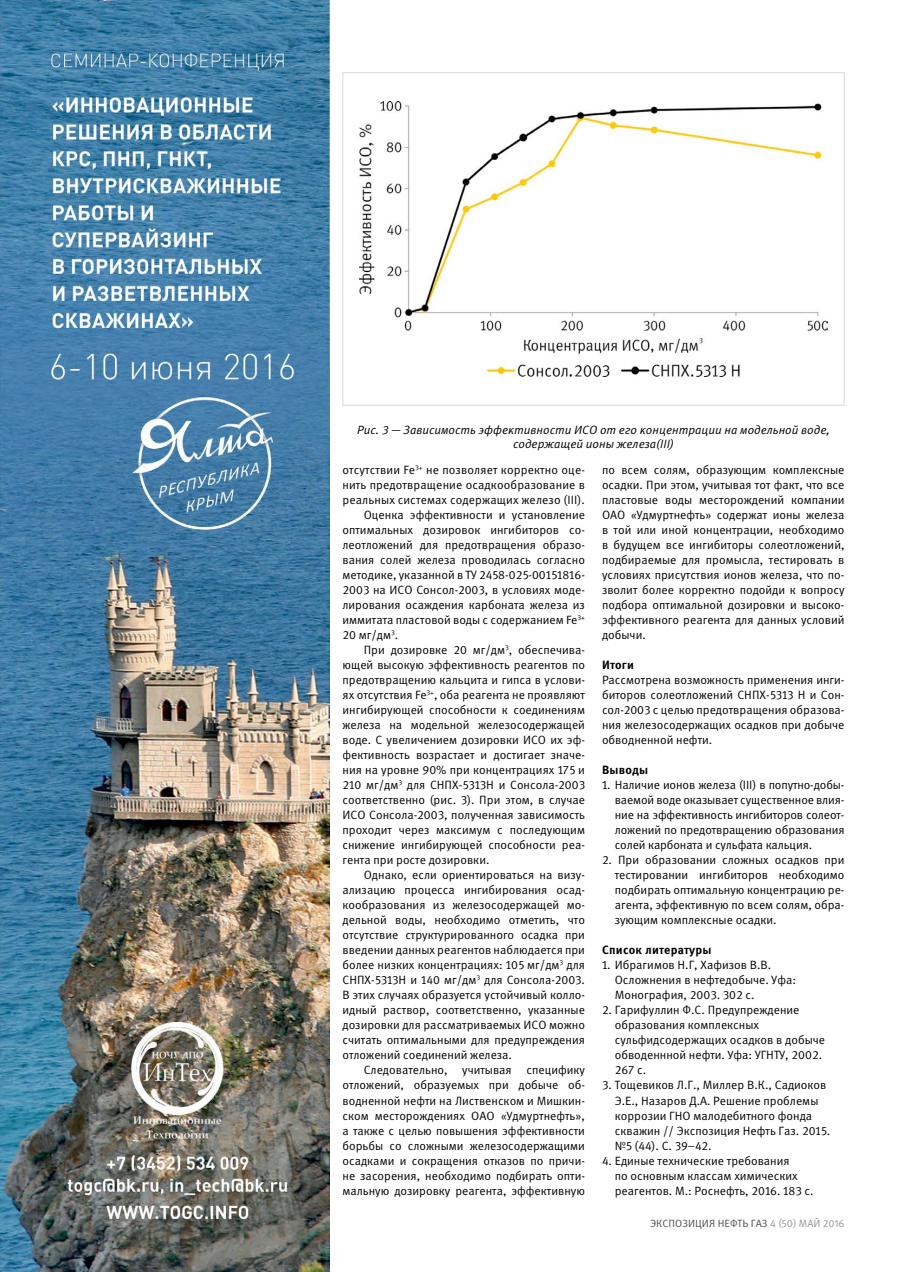
<style>
.page{position:relative;width:919px;height:1272px;background:#fff}
.page>*{position:absolute;margin:0;border:0;box-sizing:border-box;transform-origin:0 0}
.t1{font:12px/15px "Meta Pro";color:#000;text-align:justify}
.t2{font:italic 12px/13.5px "Meta Pro";color:#000;text-align:center}
.t3{font:700 12px "Meta Pro";letter-spacing:.02em;color:#000}
.t4{font:10.5px "Meta Pro";color:#4d4d4f}
.s1{color:#939598}
</style>
<div class="page">
<img style="left:359px;top:101px;width:468px;height:275px">
<img style="left:0;top:0;width:330px;height:1271px">
<p class="t2" style="left:357px;top:424px;width:474px">Рис. 3 — Зависимость эффективности ИСО от его концентрации на модельной воде, содержащей ионы железа(III)</p>
<p class="t1" style="left:342px;top:463px;width:244px">отсутствии Fe<sup>3+</sup> не позволяет корректно оце-</p>
<p class="t1" style="left:342px;top:478px;width:244px">нить предотвращение осадкообразование в</p>
<p class="t1" style="left:342px;top:493px;width:244px">реальных системах содержащих железо (III).</p>
<p class="t1" style="left:364px;top:508px;width:223px">Оценка эффективности и установление</p>
<p class="t1" style="left:342px;top:523px;width:244px">оптимальных дозировок ингибиторов со-</p>
<p class="t1" style="left:342px;top:538px;width:244px">леотложений для предотвращения образо-</p>
<p class="t1" style="left:342px;top:553px;width:244px">вания солей железа проводилась согласно</p>
<p class="t1" style="left:342px;top:568px;width:244px">методике, указанной в ТУ 2458-025-00151816-</p>
<p class="t1" style="left:342px;top:583px;width:244px">2003 на ИСО Сонсол-2003, в условиях моде-</p>
<p class="t1" style="left:342px;top:598px;width:244px">лирования осаждения карбоната железа из</p>
<p class="t1" style="left:342px;top:613px;width:244px">иммитата пластовой воды с содержанием Fe<sup>3+</sup></p>
<p class="t1" style="left:342px;top:628px;width:57px">20 мг/дм<sup>3</sup>.</p>
<p class="t1" style="left:364px;top:643px;width:223px">При дозировке 20 мг/дм<sup>3</sup>, обеспечива-</p>
<p class="t1" style="left:342px;top:658px;width:244px">ющей высокую эффективность реагентов по</p>
<p class="t1" style="left:342px;top:673px;width:244px">предотвращению кальцита и гипса в услови-</p>
<p class="t1" style="left:342px;top:688px;width:244px">ях отсутствия Fe<sup>3+</sup>, оба реагента не проявляют</p>
<p class="t1" style="left:342px;top:703px;width:244px">ингибирующей способности к соединениям</p>
<p class="t1" style="left:342px;top:718px;width:244px">железа на модельной железосодержащей</p>
<p class="t1" style="left:342px;top:733px;width:244px">воде. С увеличением дозировки ИСО их эф-</p>
<p class="t1" style="left:342px;top:748px;width:244px">фективность возрастает и достигает значе-</p>
<p class="t1" style="left:342px;top:763px;width:244px">ния на уровне 90% при концентрациях 175 и</p>
<p class="t1" style="left:342px;top:778px;width:244px">210 мг/дм<sup>3</sup> для СНПХ-5313Н и Сонсола-2003</p>
<p class="t1" style="left:342px;top:793px;width:244px">соответственно (рис. 3). При этом, в случае</p>
<p class="t1" style="left:342px;top:808px;width:244px">ИСО Сонсола-2003, полученная зависимость</p>
<p class="t1" style="left:342px;top:823px;width:244px">проходит через максимум с последующим</p>
<p class="t1" style="left:342px;top:838px;width:244px">снижение ингибирующей способности реа-</p>
<p class="t1" style="left:342px;top:853px;width:148px">гента при росте дозировки.</p>
<p class="t1" style="left:364px;top:868px;width:223px">Однако, если ориентироваться на визу-</p>
<p class="t1" style="left:342px;top:883px;width:244px">ализацию процесса ингибирования осад-</p>
<p class="t1" style="left:342px;top:898px;width:244px">кообразования из железосодержащей мо-</p>
<p class="t1" style="left:342px;top:913px;width:244px">дельной воды, необходимо отметить, что</p>
<p class="t1" style="left:342px;top:928px;width:244px">отсутствие структурированного осадка при</p>
<p class="t1" style="left:342px;top:943px;width:244px">введении данных реагентов наблюдается при</p>
<p class="t1" style="left:342px;top:958px;width:244px">более низких концентрациях: 105 мг/дм<sup>3</sup> для</p>
<p class="t1" style="left:342px;top:973px;width:244px">СНПХ-5313Н и 140 мг/дм<sup>3</sup> для Сонсола-2003.</p>
<p class="t1" style="left:342px;top:988px;width:244px">В этих случаях образуется устойчивый колло-</p>
<p class="t1" style="left:342px;top:1003px;width:244px">идный раствор, соответственно, указанные</p>
<p class="t1" style="left:342px;top:1018px;width:244px">дозировки для рассматриваемых ИСО можно</p>
<p class="t1" style="left:342px;top:1033px;width:244px">считать оптимальными для предупреждения</p>
<p class="t1" style="left:342px;top:1048px;width:171px">отложений соединений железа.</p>
<p class="t1" style="left:364px;top:1063px;width:223px">Следовательно, учитывая специфику</p>
<p class="t1" style="left:342px;top:1078px;width:244px">отложений, образуемых при добыче об-</p>
<p class="t1" style="left:342px;top:1093px;width:244px">водненной нефти на Лиственском и Мишкин-</p>
<p class="t1" style="left:342px;top:1108px;width:244px">ском месторождениях ОАО «Удмуртнефть»,</p>
<p class="t1" style="left:342px;top:1123px;width:244px">а также с целью повышения эффективности</p>
<p class="t1" style="left:342px;top:1138px;width:244px">борьбы со сложными железосодержащими</p>
<p class="t1" style="left:342px;top:1153px;width:244px">осадками и сокращения отказов по причи-</p>
<p class="t1" style="left:342px;top:1168px;width:244px">не засорения, необходимо подбирать опти-</p>
<p class="t1" style="left:342px;top:1183px;width:244px">мальную дозировку реагента, эффективную</p>
<p class="t1" style="left:602px;top:463px;width:244px">по всем солям, образующим комплексные осадки. При этом, учитывая тот факт, что все пластовые воды месторождений компании ОАО «Удмуртнефть» содержат ионы железа в той или иной концентрации, необходимо в будущем все ингибиторы солеотложений, подбираемые для промысла, тестировать в условиях присутствия ионов железа, что по&shy;зволит более корректно подойди к вопросу подбора оптимальной дозировки и высоко&shy;эффективного реагента для данных условий добычи.</p>
<p class="t3" style="left:602px;top:657px;width:33px">Итоги</p>
<p class="t1" style="left:602px;top:673px;width:244px">Рассмотрена возможность применения инги&shy;биторов солеотложений СНПХ-5313 Н и Сон&shy;сол-2003 с целью предотвращения образова&shy;ния железосодержащих осадков при добыче обводненной нефти.</p>
<p class="t3" style="left:602px;top:762px;width:48px">Выводы</p>
<p class="t1" style="left:614px;top:778px;width:231px;text-indent:-13px">1. Наличие ионов железа (III) в попутно-добы&shy;ваемой воде оказывает существенное влия&shy;ние на эффективность ингибиторов солеот&shy;ложений по предотвращению образования солей карбоната и сульфата кальция.</p>
<p class="t1" style="left:614px;top:853px;width:231px;text-indent:-13px">2. При образовании сложных осадков при тестировании ингибиторов необходимо подбирать оптимальную концентрацию ре&shy;агента, эффективную по всем солям, обра&shy;зующим комплексные осадки.</p>
<p class="t3" style="left:602px;top:942px;width:111px">Список литературы</p>
<p class="t1" style="left:614px;top:958px;width:183px;text-align:left;text-indent:-13px">1. Ибрагимов Н.Г, Хафизов В.В.<br>Осложнения в нефтедобыче. Уфа:<br>Монография, 2003. 302 с.</p>
<p class="t1" style="left:614px;top:1003px;width:212px;text-align:left;text-indent:-13px">2. Гарифуллин Ф.С. Предупреждение образования комплексных сульфидсодержащих осадков в добыче обводеннной нефти. Уфа: УГНТУ, 2002.<br>267 с.</p>
<p class="t1" style="left:614px;top:1078px;width:217px;text-align:left;text-indent:-13px">3. Тощевиков Л.Г., Миллер В.К., Садиоков Э.Е., Назаров Д.А. Решение проблемы коррозии ГНО малодебитного фонда скважин // Экспозиция Нефть Газ. 2015. №5 (44). С. 39–42.</p>
<p class="t1" style="left:614px;top:1153px;width:200px;text-align:left;text-indent:-13px">4. Единые технические требования<br>по основным классам химических реагентов. М.: Роснефть, 2016. 183 с.</p>
<p class="t4" style="left:650px;top:1216px;width:196px">Экспозиция Нефть Газ <span class="s1">4 (50) май 2016</span></p>
</div>
